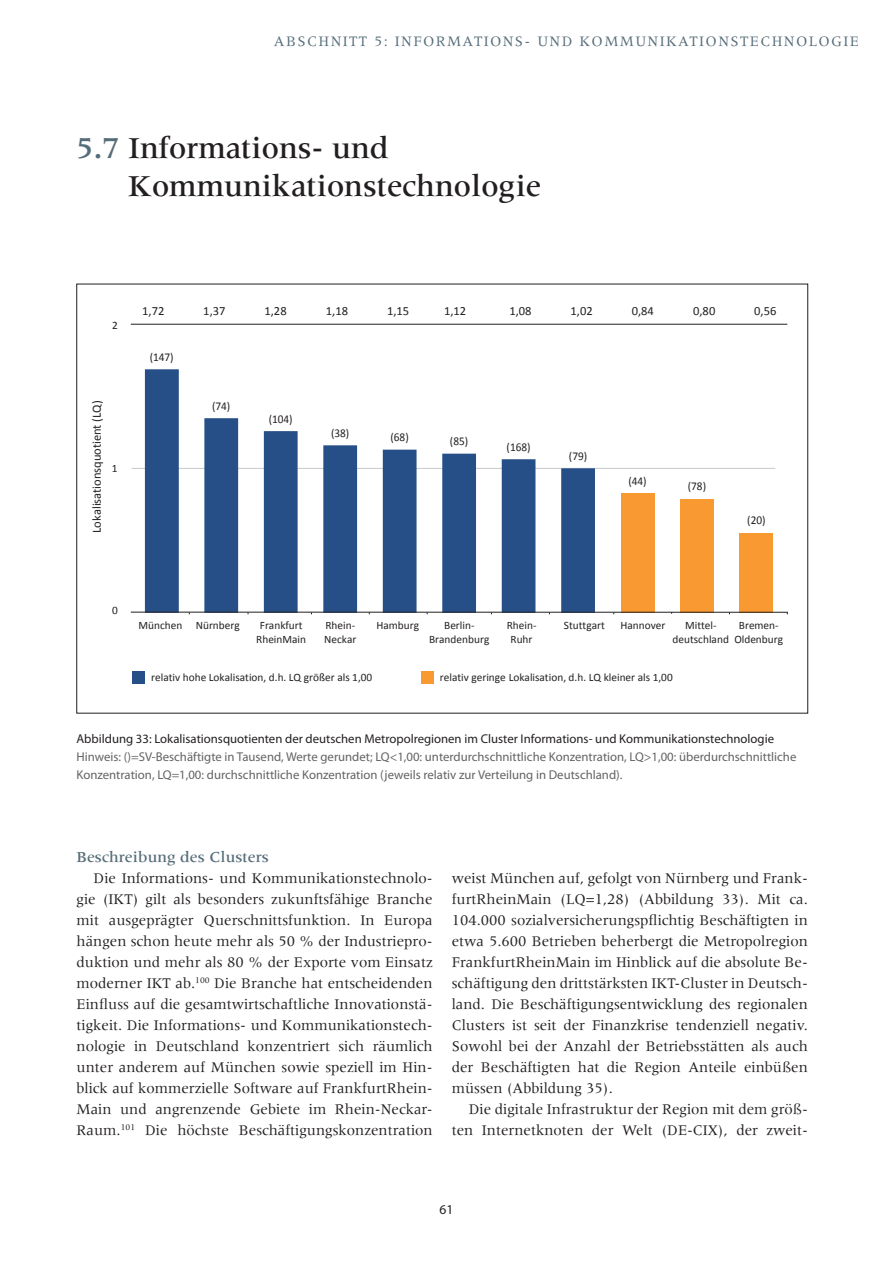
<style>
.page{position:relative;width:893px;height:1263px;background:#fff}
.page>*{position:absolute;margin:0;border:0;box-sizing:border-box;transform-origin:0 0}
.t1{font:500 31.5px/37.5px "Meridien";color:#231f20}
.t2{font:500 15.75px "Meridien";color:#556d79}
.t3{font:15.3px/21px "Meridien";color:#231f20;text-align:justify}
.t4{font:15px "Meridien";letter-spacing:.09em;color:#556d79}
.t5{font:13.5px "Myriad Pro";color:#231f20}
.t6{font:12.75px/18px "Myriad Pro";color:#636366}
.t7{font:12.75px "Myriad Pro";color:#231f20}
.t8{font:12.45px "Calibri";color:#231f20}
.t9{font:12px "Calibri";letter-spacing:-.005em;color:#231f20;scale:.95 1}
.t10{font:11.85px "Calibri";color:#231f20;scale:.95 1}
.t11{font:11.25px/13.6px "Calibri";color:#231f20;text-align:center}
.s1{color:#556d79}
</style>
<div class="page">
<hr style="left:132px;top:468px;width:643px;height:1px;background:#c7c8ca">
<div style="left:620px;top:493px;width:34px;height:120px;background:#f89a31"></div>
<div style="left:680px;top:499px;width:34px;height:114px;background:#f89a31"></div>
<div style="left:739px;top:533px;width:34px;height:80px;background:#f89a31"></div>
<svg style="left:145px;top:369px;width:450px;height:243px"></svg>
<div style="left:132px;top:671px;width:13px;height:13px;background:#254f86"></div>
<div style="left:421px;top:671px;width:13px;height:13px;background:#f89a31"></div>
<hr style="left:131px;top:324px;width:656px;height:1px;background:#231f20">
<hr style="left:131px;top:612px;width:657px;height:1px;background:#231f20">
<p class="t4" style="left:274px;top:33px;width:586px">ABSCHNITT 5: INFORMATIONS- UND KOMMUNIKATIONSTECHNOLOGIE</p>
<h1 class="t1" style="left:128px;top:129px;width:415px;text-indent:-51px"><span class="s1">5.7</span> Informations- und<br>Kommunikationstechnologie</h1>
<p class="t11" style="left:112px;top:318px;width:7px">2</p>
<p class="t8" style="left:89px;top:533px;width:134px;rotate:-90deg">Lokalisationsquotient (LQ)</p>
<p class="t11" style="left:112px;top:461px;width:7px">1</p>
<p class="t8" style="left:142px;top:304px;width:24px">1,72</p>
<p class="t8" style="left:203px;top:304px;width:24px">1,37</p>
<p class="t8" style="left:264px;top:304px;width:24px">1,28</p>
<p class="t8" style="left:326px;top:304px;width:24px">1,18</p>
<p class="t8" style="left:387px;top:304px;width:24px">1,15</p>
<p class="t8" style="left:444px;top:304px;width:24px">1,12</p>
<p class="t8" style="left:509px;top:304px;width:24px">1,08</p>
<p class="t8" style="left:570px;top:304px;width:24px">1,02</p>
<p class="t8" style="left:632px;top:304px;width:24px">0,84</p>
<p class="t8" style="left:693px;top:304px;width:24px">0,80</p>
<p class="t8" style="left:754px;top:304px;width:24px">0,56</p>
<p class="t9" style="left:150px;top:349px;width:27px">(147)</p>
<p class="t10" style="left:212px;top:398px;width:21px">(74)</p>
<p class="t10" style="left:269px;top:411px;width:27px">(104)</p>
<p class="t10" style="left:331px;top:425px;width:21px">(38)</p>
<p class="t10" style="left:390px;top:430px;width:21px">(68)</p>
<p class="t10" style="left:450px;top:434px;width:21px">(85)</p>
<p class="t9" style="left:507px;top:439px;width:27px">(168)</p>
<p class="t10" style="left:569px;top:448px;width:21px">(79)</p>
<p class="t10" style="left:628px;top:474px;width:21px">(44)</p>
<p class="t10" style="left:688px;top:479px;width:21px">(78)</p>
<p class="t9" style="left:747px;top:513px;width:21px">(20)</p>
<p class="t11" style="left:112px;top:603px;width:7px">0</p>
<p class="t11" style="left:256px;top:618px;width:51px">Frankfurt<br>RheinMain</p>
<p class="t11" style="left:734px;top:618px;width:50px">Bremen-<br>Oldenburg</p>
<p class="t11" style="left:138px;top:618px;width:45px">München</p>
<p class="t11" style="left:324px;top:618px;width:34px;text-align:left">Rhein-<br>Neckar</p>
<p class="t11" style="left:196px;top:618px;width:46px">Nürnberg</p>
<p class="t11" style="left:376px;top:618px;width:44px">Hamburg</p>
<p class="t11" style="left:507px;top:618px;width:31px">Rhein-<br>Ruhr</p>
<p class="t11" style="left:620px;top:618px;width:47px">Hannover</p>
<p class="t11" style="left:429px;top:618px;width:62px">Berlin-<br>Brandenburg</p>
<p class="t11" style="left:564px;top:618px;width:43px">Stuttgart</p>
<p class="t11" style="left:673px;top:618px;width:58px">Mittel&shy;deutschland</p>
<p class="t11" style="left:151px;top:670px;width:223px">relativ hohe Lokalisation, d.h. LQ größer als 1,00</p>
<p class="t11" style="left:440px;top:670px;width:234px">relativ geringe Lokalisation, d.h. LQ kleiner als 1,00</p>
<p class="t7" style="left:77px;top:731px;width:699px">Abbildung 33: Lokalisationsquotienten der deutschen Metropolregionen im Cluster Informations- und Kommunikationstechnologie</p>
<p class="t6" style="left:77px;top:748px;width:721px">Hinweis: ()=SV-Beschäftigte in Tausend, Werte gerundet; LQ&lt;1,00: unterdurchschnittliche Konzentration, LQ&gt;1,00: überdurchschnittliche<br>Konzentration, LQ=1,00: durchschnittliche Konzentration (jeweils relativ zur Verteilung in Deutschland).</p>
<p class="t2" style="left:77px;top:848px;width:194px">Beschreibung des Clusters</p>
<p class="t3" style="left:77px;top:868px;width:358px;text-indent:17px">Die Informations- und Kommunikationstechnolo&shy;gie (IKT) gilt als besonders zukunftsfähige Branche mit ausgeprägter Querschnittsfunktion. In Europa hängen schon heute mehr als 50 % der Industriepro&shy;duktion und mehr als 80 % der Exporte vom Einsatz moderner IKT ab.<sup>100</sup> Die Branche hat entscheidenden Einfluss auf die gesamtwirtschaftliche Innovationstä&shy;tigkeit. Die Informations- und Kommunikationstech&shy;nologie in Deutschland konzentriert sich räumlich unter anderem auf München sowie speziell im Hin&shy;blick auf kommerzielle Software auf FrankfurtRhein-Main und angrenzende Gebiete im Rhein-Neckar-Raum.<sup>101</sup> Die höchste Beschäftigungskonzentration</p>
<p class="t3" style="left:452px;top:868px;width:358px">weist München auf, gefolgt von Nürnberg und Frank&shy;furtRheinMain (LQ=1,28) (Abbildung 33). Mit ca.<br>104.000 sozialversicherungspflichtig Beschäftigten in etwa 5.600 Betrieben beherbergt die Metropolregion FrankfurtRheinMain im Hinblick auf die absolute Be&shy;schäftigung den drittstärksten IKT-Cluster in Deutsch&shy;land. Die Beschäftigungsentwicklung des regionalen Clusters ist seit der Finanzkrise tendenziell negativ.<br>Sowohl bei der Anzahl der Betriebsstätten als auch der Beschäftigten hat die Region Anteile einbüßen müssen (Abbildung 35).</p>
<p class="t3" style="left:452px;top:1099px;width:358px;text-align:right">Die digitale Infrastruktur der Region mit dem größ&shy;ten Internetknoten der Welt (DE-CIX), der zweit-</p>
<p class="t5" style="left:440px;top:1201px;width:15px">61</p>
</div>
